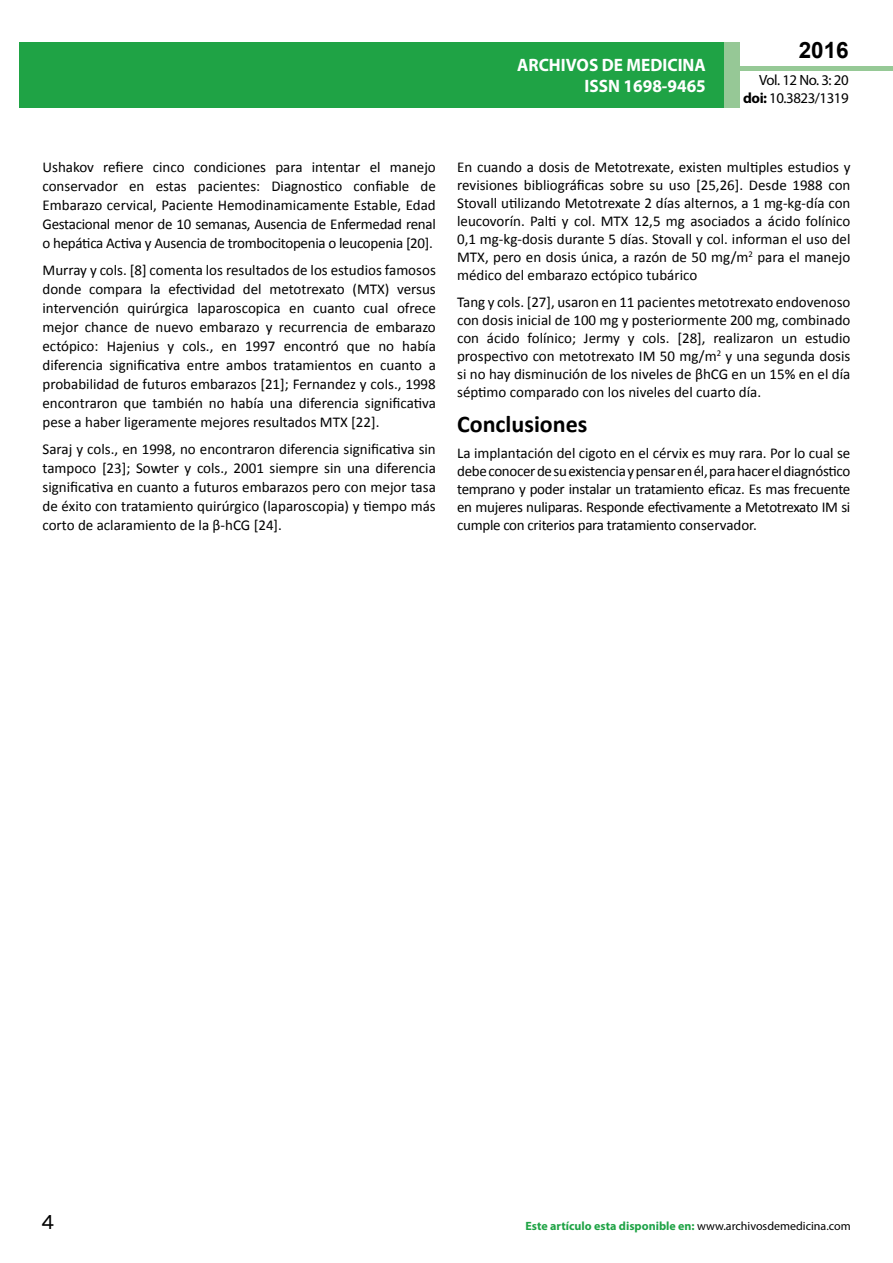
<style>
.page{position:relative;width:893px;height:1263px;background:#fff}
.page>*{position:absolute;margin:0;border:0;box-sizing:border-box;transform-origin:0 0}
.t1{font:25.5px "Tunga";color:#000}
.t2{font:700 24px "Calibri";color:#000}
.t3{font:700 22.5px "Arial";color:#000}
.t4{font:700 18px/21.6px "Myriad Pro";color:#fff;text-align:right;scale:.96 1}
.t5{font:15px/18.9px "Calibri";color:#000;text-align:justify}
.t6{font:14.85px/17.9px "Myriad Pro";letter-spacing:-.03em;color:#000;text-align:right}
.t7{font:700 12px "Myriad Pro";color:#1fa345}
.s1{font-weight:700}
.s2{color:#1da34a}
.s3{font-weight:400;color:#000}
</style>
<div class="page">
<div style="left:722px;top:66px;width:171px;height:5px;background:#96c996"></div>
<div style="left:19px;top:42px;width:706px;height:66px;background:#1fa345"></div>
<div style="left:725px;top:42px;width:15px;height:66px;background:#96c896"></div>
<p class="t4" style="left:517px;top:53px;width:198px">ARCHIVOS DE MEDICINA<br>ISSN 1698-9465</p>
<h3 class="t3" style="left:799px;top:35px;width:52px">2016</h3>
<p class="t6" style="left:743px;top:71px;width:107px">Vol. 12 No. 3: 20 <span class="s1">doi:</span> 10.3823/1319</p>
<p class="t5" style="left:43px;top:158px;width:395px">Ushakov refiere cinco condiciones para intentar el manejo conservador en estas pacientes: Diagnostico confiable de Embarazo cervical, Paciente Hemodinamicamente Estable, Edad Gestacional menor de 10 semanas, Ausencia de Enfermedad renal o hepática Activa y Ausencia de trombocitopenia o leucopenia [20].</p>
<p class="t5" style="left:43px;top:261px;width:395px">Murray y cols. [8] comenta los resultados de los estudios famosos donde compara la efectividad del metotrexato (MTX) versus intervención quirúrgica laparoscopica en cuanto cual ofrece mejor chance de nuevo embarazo y recurrencia de embarazo ectópico: Hajenius y cols., en 1997 encontró que no había diferencia significativa entre ambos tratamientos en cuanto a probabilidad de futuros embarazos [21]; Fernandez y cols., 1998 encontraron que también no había una diferencia significativa pese a haber ligeramente mejores resultados MTX [22].</p>
<p class="t5" style="left:43px;top:440px;width:395px">Saraj y cols., en 1998, no encontraron diferencia significativa sin tampoco [23]; Sowter y cols., 2001 siempre sin una diferencia significativa en cuanto a futuros embarazos pero con mejor tasa de éxito con tratamiento quirúrgico (laparoscopia) y tiempo más corto de aclaramiento de la β-hCG [24].</p>
<p class="t5" style="left:457px;top:158px;width:395px;line-height:18px">En cuando a dosis de Metotrexate, existen multiples estudios y revisiones bibliográficas sobre su uso [25,26]. Desde 1988 con Stovall utilizando Metotrexate 2 días alternos, a 1 mg-kg-día con leucovorín. Palti y col. MTX 12,5 mg asociados a ácido folínico 0,1 mg-kg-dosis durante 5 días. Stovall y col. informan el uso del MTX, pero en dosis única, a razón de 50 mg/m<sup>2</sup> para el manejo médico del embarazo ectópico tubárico</p>
<p class="t5" style="left:457px;top:293px;width:395px;line-height:18px">Tang y cols. [27], usaron en 11 pacientes metotrexato endovenoso con dosis inicial de 100 mg y posteriormente 200 mg, combinado con ácido folínico; Jermy y cols. [28], realizaron un estudio prospectivo con metotrexato IM 50 mg/m<sup>2</sup> y una segunda dosis si no hay disminución de los niveles de βhCG en un 15% en el día séptimo comparado con los niveles del cuarto día.</p>
<h2 class="t2" style="left:457px;top:409px;width:132px">Conclusiones</h2>
<p class="t5" style="left:457px;top:444px;width:395px;line-height:18px">La implantación del cigoto en el cérvix es muy rara. Por lo cual se debe conocer de su existencia y pensar en él, para hacer el diagnóstico temprano y poder instalar un tratamiento eficaz. Es mas frecuente en mujeres nuliparas. Responde efectivamente a Metotrexato IM si cumple con criterios para tratamiento conservador.</p>
<h1 class="t1" style="left:41px;top:1205px;width:15px">4</h1>
<p class="t7" style="left:525px;top:1218px;width:327px">Este artículo esta disp<span class="s2">oni</span>ble en: <span class="s3">www.archivosdemedicina.com</span></p>
</div>
